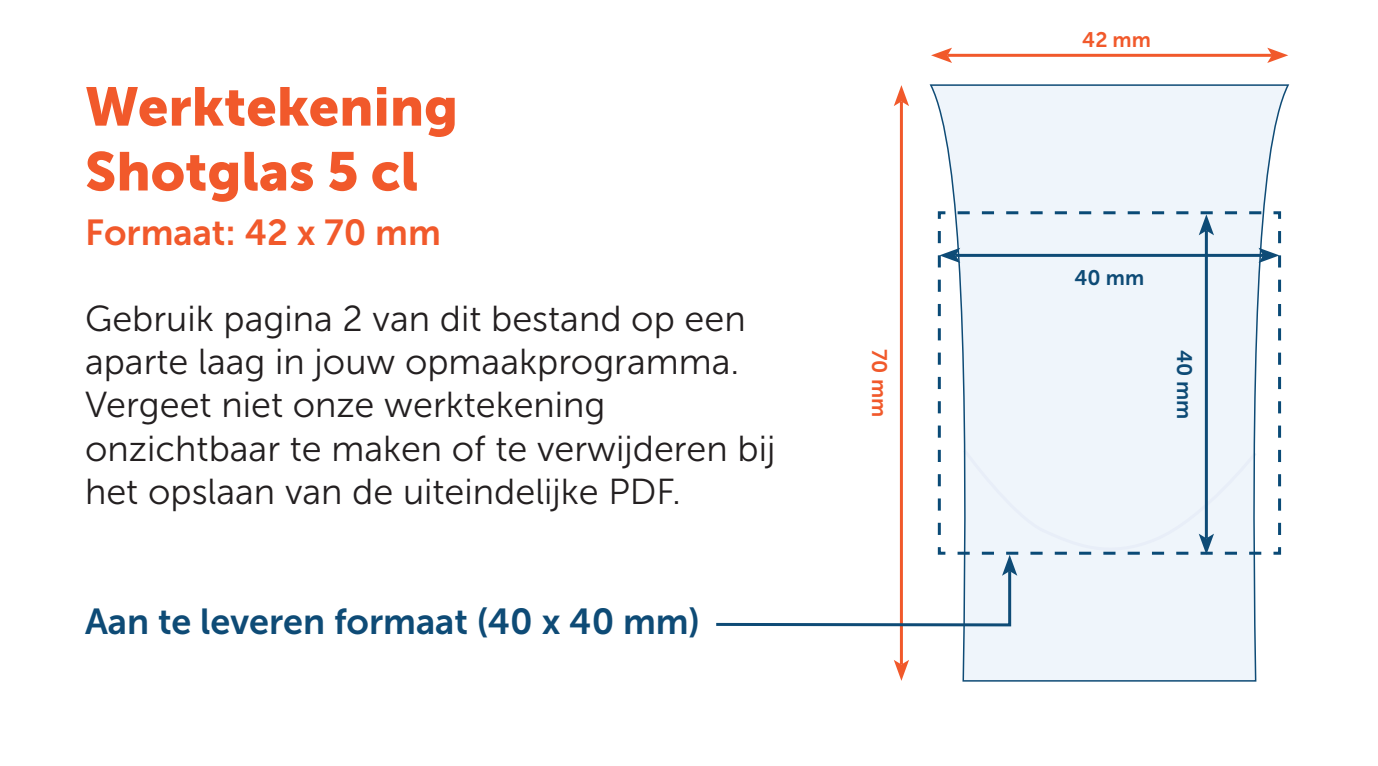
<style>
.page{position:relative;width:1378px;height:766px;background:#fff}
.page>*{position:absolute;margin:0;border:0;box-sizing:border-box;transform-origin:0 0}
.t1{font:54px/64.8px "Museo Sans 900";color:#f1592b}
.t2{font:36px/43.2px "Museo Sans 300";color:#231f20}
.t3{font:36px "Museo Sans 700";color:#0e4b76}
.t4{font:36px "Museo Sans 700";color:#f1592b}
.t5{font:21px "Museo Sans 700";color:#f1592b}
.t6{font:21px "Museo Sans 700";color:#0e4b76}
</style>
<div class="page">
<hr style="left:900px;top:101px;width:3px;height:563px;background:#f1592b">
<svg style="left:894px;top:85px;width:15px;height:21px"></svg>
<svg style="left:894px;top:659px;width:15px;height:21px"></svg>
<hr style="left:947px;top:54px;width:325px;height:3px;background:#f1592b">
<svg style="left:931px;top:48px;width:21px;height:15px"></svg>
<svg style="left:1267px;top:48px;width:21px;height:15px"></svg>
<svg style="left:929px;top:84px;width:361px;height:598px"></svg>
<svg style="left:716px;top:211px;width:565px;height:416px"></svg>
<h1 class="t1" style="left:85px;top:74px;width:374px">Werktekening<br>Shotglas 5 cl</h1>
<p class="t4" style="left:85px;top:212px;width:357px">Formaat: 42 x 70 mm</p>
<p class="t2" style="left:85px;top:297px;width:692px">Gebruik pagina 2 van dit bestand op een aparte laag in jouw opmaakprogramma.<br>Vergeet niet onze werktekening onzichtbaar te maken of te verwijderen bij het opslaan van de uiteindelijke PDF.</p>
<p class="t3" style="left:85px;top:601px;width:616px">Aan te leveren formaat (40 x 40 mm)</p>
<p class="t5" style="left:891px;top:349px;width:70px;rotate:90deg">70 mm</p>
<p class="t5" style="left:1082px;top:28px;width:70px">42 mm</p>
<p class="t6" style="left:1074px;top:265px;width:71px">40 mm</p>
<p class="t6" style="left:1196px;top:349px;width:71px;rotate:90deg">40 mm</p>
</div>
